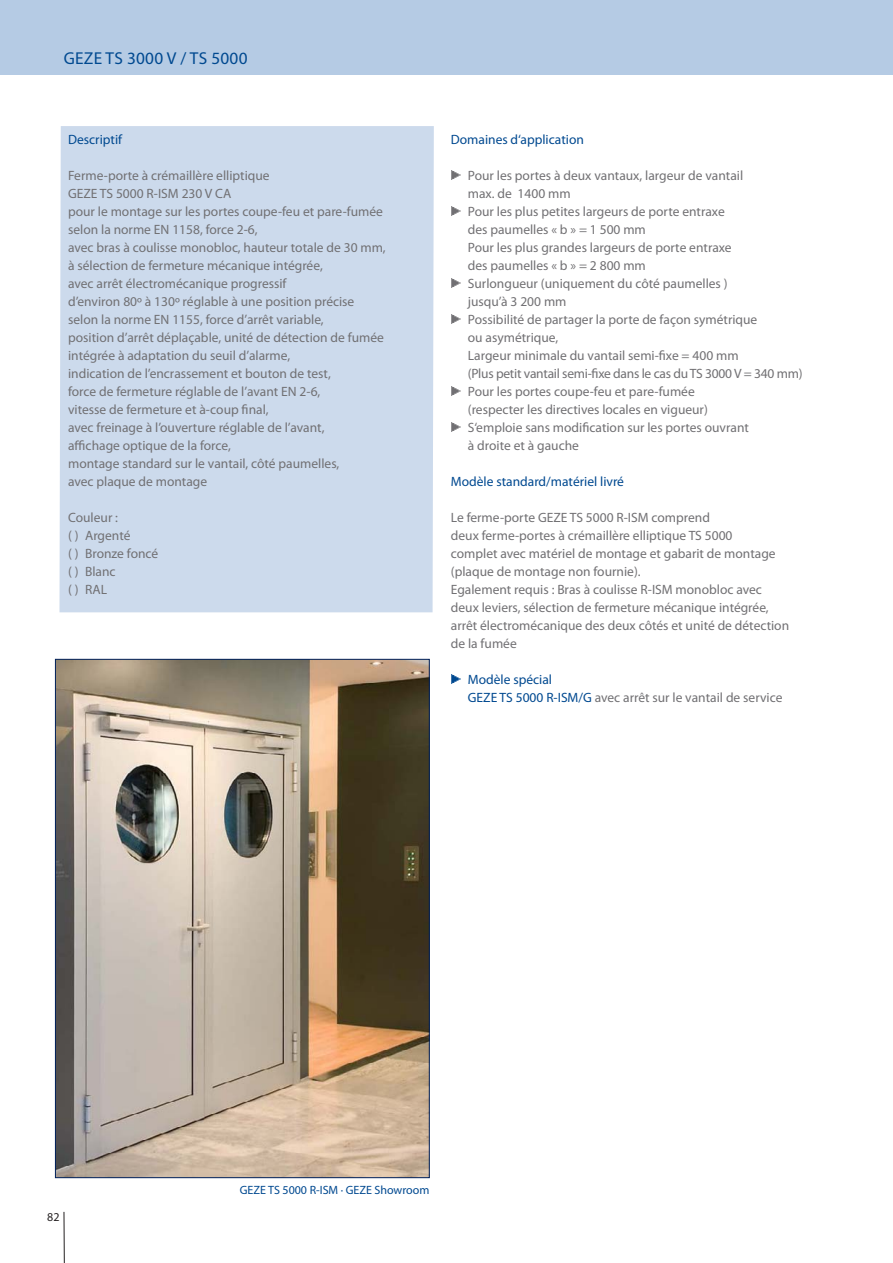
<style>
.page{position:relative;width:893px;height:1263px;background:#fff}
.page>*{position:absolute;margin:0;border:0;box-sizing:border-box;transform-origin:0 0}
.t1{font:17.25px "Myriad Pro";letter-spacing:.015em;color:#004990}
.t2{font:13.5px/18px "Myriad Pro";color:#717073}
.t3{font:13.5px/18px "Myriad Pro";color:#004990}
.t4{font:12px "Myriad Pro";color:#004990}
.t5{font:12px "Myriad Pro";color:#231f20}
.s1{color:#717073}
</style>
<div class="page">
<svg style="left:64px;top:1211px;width:1px;height:52px"></svg>
<div style="left:0;top:0;width:893px;height:74px;background:#b5cbe4"></div>
<img style="left:57px;top:661px;width:370px;height:515px">
<div style="left:59px;top:126px;width:375px;height:486px;background:#ccdaec"></div>
<p class="t1" style="left:64px;top:52px;width:185px">GEZE TS 3000 V / TS 5000</p>
<p class="t3" style="left:68px;top:131px;width:56px">Descriptif</p>
<p class="t2" style="left:68px;top:167px;width:319px">Ferme-porte à crémaillère elliptique<br>GEZE TS 5000 R-ISM 230 V CA<br>pour le montage sur les portes coupe-feu et pare-fumée selon la norme EN 1158, force 2-6,<br>avec bras à coulisse monobloc, hauteur totale de 30 mm, à sélection de fermeture mécanique intégrée,<br>avec arrêt électromécanique progressif<br>d’environ 80º à 130º réglable à une position précise selon la norme EN 1155, force d’arrêt variable,<br>position d’arrêt déplaçable, unité de détection de fumée intégrée à adaptation du seuil d’alarme,<br>indication de l’encrassement et bouton de test,<br>force de fermeture réglable de l’avant EN 2-6,<br>vitesse de fermeture et à-coup final,<br>avec freinage à l’ouverture réglable de l’avant,<br>affichage optique de la force,<br>montage standard sur le vantail, côté paumelles,<br>avec plaque de montage</p>
<p class="t2" style="left:68px;top:509px;width:92px">Couleur :<br>( ) Argenté<br>( ) Bronze foncé ( ) Blanc<br>( ) RAL</p>
<p class="t3" style="left:451px;top:131px;width:135px">Domaines d‘application</p>
<p class="t2" style="left:468px;top:167px;width:336px">Pour les portes à deux vantaux, largeur de vantail<br>max. de 1400 mm<br>Pour les plus petites largeurs de porte entraxe<br>des paumelles « b » = 1 500 mm<br>Pour les plus grandes largeurs de porte entraxe<br>des paumelles « b » = 2 800 mm<br>Surlongueur (uniquement du côté paumelles )<br>jusqu’à 3 200 mm<br>Possibilité de partager la porte de façon symétrique<br>ou asymétrique,<br>Largeur minimale du vantail semi-fixe = 400 mm<br>(Plus petit vantail semi-fixe dans le cas du TS 3000 V = 340 mm)<br>Pour les portes coupe-feu et pare-fumée<br>(respecter les directives locales en vigueur)<br>S‘emploie sans modification sur les portes ouvrant<br>à droite et à gauche</p>
<p class="t3" style="left:451px;top:473px;width:175px">Modèle standard/matériel livré</p>
<p class="t2" style="left:451px;top:509px;width:340px">Le ferme-porte GEZE TS 5000 R-ISM comprend<br>deux ferme-portes à crémaillère elliptique TS 5000<br>complet avec matériel de montage et gabarit de montage (plaque de montage non fournie).<br>Egalement requis : Bras à coulisse R-ISM monobloc avec deux leviers, sélection de fermeture mécanique intégrée, arrêt électromécanique des deux côtés et unité de détection de la fumée</p>
<p class="t3" style="left:468px;top:671px;width:316px">Modèle spécial<br>GEZE TS 5000 R-ISM/G <span class="s1">avec arrêt sur le vantail de service</span></p>
<p class="t5" style="left:47px;top:1212px;width:14px">82</p>
<p class="t4" style="left:240px;top:1186px;width:191px">GEZE TS 5000 R-ISM · GEZE Showroom</p>
</div>
